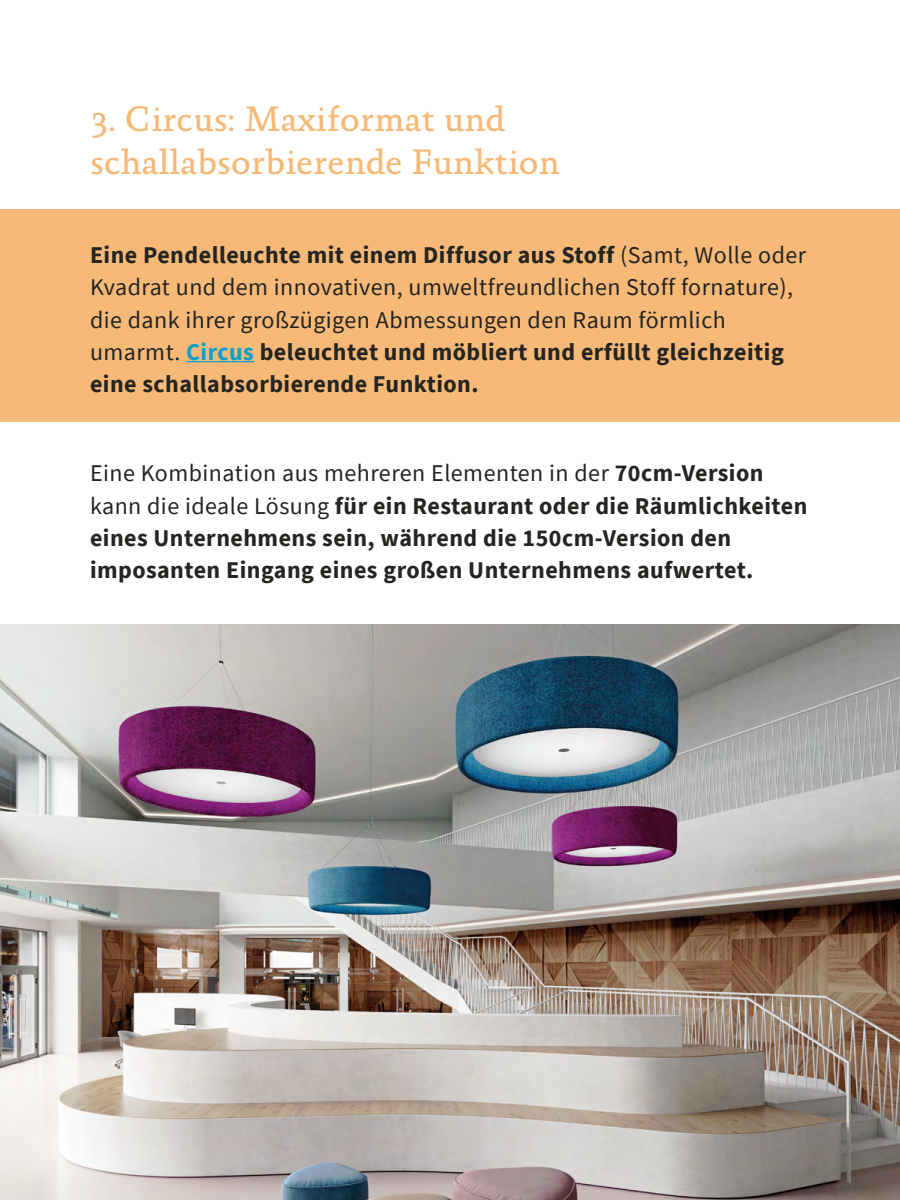
<style>
.page{position:relative;width:900px;height:1200px;background:#fff}
.page>*{position:absolute;margin:0;border:0;box-sizing:border-box;transform-origin:0 0}
.t1{font:36px/43.2px "Absara";color:#f5b875}
.t2{font:24px/32.4px "Source Sans Pro";letter-spacing:.02em;color:#242421}
.t3{font:700 24px/32.4px "Source Sans Pro";letter-spacing:.02em;color:#242421}
.s1{font-weight:700}
.s2{font-weight:700;color:#03a1cf}
.s3{font-weight:400}
</style>
<div class="page">
<div style="left:0;top:210px;width:900px;height:211px;background:#f6b978"></div>
<hr style="left:186px;top:361px;width:68px;height:1px;background:#03a1cf">
<img style="left:0;top:625px;width:900px;height:575px">
<h1 class="t1" style="left:90px;top:98px;width:471px">3. Circus: Maxiformat und schallabsorbierende Funktion</h1>
<p class="t2" style="left:90px;top:238px;width:718px"><span class="s1">Eine Pendelleuchte mit einem Diffusor aus Stoff</span> (Samt, Wolle oder Kvadrat und dem innovativen, umweltfreundlichen Stoff fornature), die dank ihrer großzügigen Abmessungen den Raum förmlich umarmt. <span class="s2">Circus</span> <span class="s1">beleuchtet und möbliert und erfüllt gleichzeitig eine schallabsorbierende Funktion.</span></p>
<p class="t3" style="left:90px;top:457px;width:719px"><span class="s3">Eine Kombination aus mehreren Elementen in der</span> 70cm-Version <span class="s3">kann die ideale Lösung</span> für ein Restaurant oder die Räumlichkeiten eines Unternehmens sein, während die 150cm-Version den imposanten Eingang eines großen Unternehmens aufwertet.</p>
</div>
